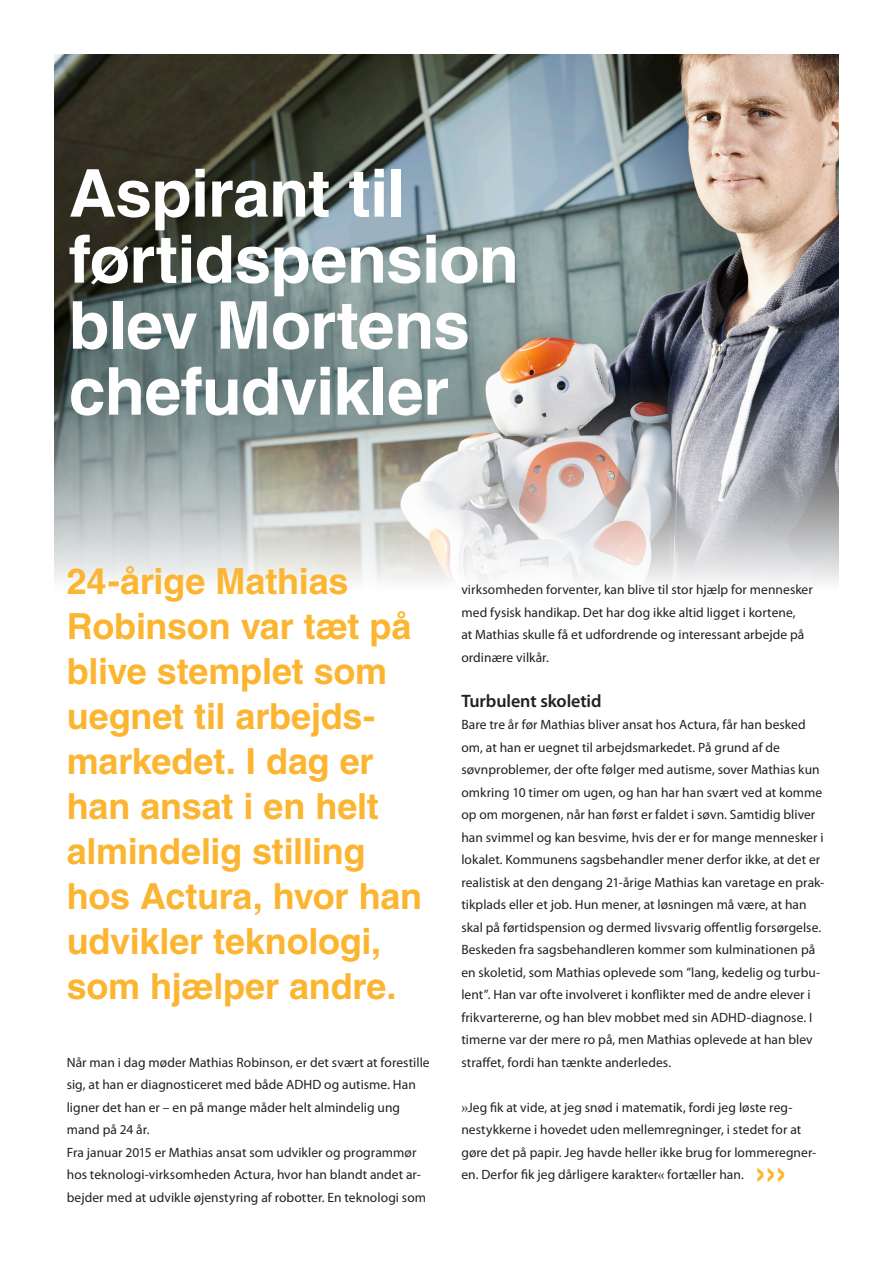
<style>
.page{position:relative;width:893px;height:1263px;background:#fff}
.page>*{position:absolute;margin:0;border:0;box-sizing:border-box;transform-origin:0 0}
.t1{font:700 66px/66px "Helvetica LT Std";letter-spacing:-.01em;color:#fff}
.t2{font:700 36px/45px "Helvetica LT Std";letter-spacing:-.005em;color:#fcb531}
.t3{font:600 18px "Myriad Pro";letter-spacing:-.005em;color:#231f20}
.t4{font:13.5px/22.5px "Myriad Pro";letter-spacing:.005em;color:#231f20}
.s1{font-family:"Times New Roman"}
</style>
<div class="page">
<img style="left:54px;top:54px;width:785px;height:529px">
<p class="t1" style="left:69px;top:159px;width:452px">Aspirant til førtidspension blev Mortens chefudvikler</p>
<p class="t2" style="left:67px;top:558px;width:357px">24-årige Mathias<br>Robinson var tæt på blive stemplet som uegnet til arbejds&shy;markedet. I dag er han ansat i en helt almindelig stilling hos Actura, hvor han udvikler teknologi, som hjælper andre.</p>
<p class="t4" style="left:67px;top:1051px;width:364px">Når man i dag møder Mathias Robinson, er det svært at forestille sig, at han er diagnosticeret med både ADHD og autisme. Han ligner det han er – en på mange måder helt almindelig ung mand på 24 år.<br>Fra januar 2015 er Mathias ansat som udvikler og programmør hos teknologi-virksomheden Actura, hvor han blandt andet ar&shy;bejder med at udvikle øjenstyring af robotter. En teknologi som</p>
<p class="t4" style="left:461px;top:578px;width:353px">virksomheden forventer, kan blive til stor hjælp for mennesker</p>
<p class="t4" style="left:461px;top:601px;width:345px">med fysisk handikap. Det har dog ikke altid ligget i kortene, at Mathias skulle få et udfordrende og interessant arbejde på ordinære vilkår.</p>
<p class="t3" style="left:461px;top:689px;width:142px">Turbulent skoletid</p>
<p class="t4" style="left:461px;top:713px;width:364px">Bare tre år før Mathias bliver ansat hos Actura, får han besked om, at han er uegnet til arbejdsmarkedet. På grund af de søvnproblemer, der ofte følger med autisme, sover Mathias kun omkring 10 timer om ugen, og han har han svært ved at komme op om morgenen, når han først er faldet i søvn. Samtidig bliver han svimmel og kan besvime, hvis der er for mange mennesker i lokalet. Kommunens sagsbehandler mener derfor ikke, at det er realistisk at den dengang 21-årige Mathias kan varetage en prak&shy;tikplads eller et job. Hun mener, at løsningen må være, at han skal på førtidspension og dermed livsvarig offentlig forsørgelse.</p>
<p class="t4" style="left:461px;top:938px;width:360px">Beskeden fra sagsbehandleren kommer som kulminationen på en skoletid, som Mathias oplevede som ”lang, kedelig og turbu&shy;lent”. Han var ofte involveret i konflikter med de andre elever i frikvartererne, og han blev mobbet med sin ADHD-diagnose. I timerne var der mere ro på, men Mathias oplevede at han blev straffet, fordi han tænkte anderledes.</p>
<p class="t4" style="left:461px;top:1096px;width:356px"><span class="s1">»</span>Jeg fik at vide, at jeg snød i matematik, fordi jeg løste reg&shy;nestykkerne i hovedet uden mellemregninger, i stedet for at gøre det på papir. Jeg havde heller ikke brug for lommeregner&shy;en. Derfor fik jeg dårligere karakter<span class="s1">«</span> fortæller han.</p>
<p class="t2" style="left:755px;top:1150px;width:34px">›››</p>
</div>
